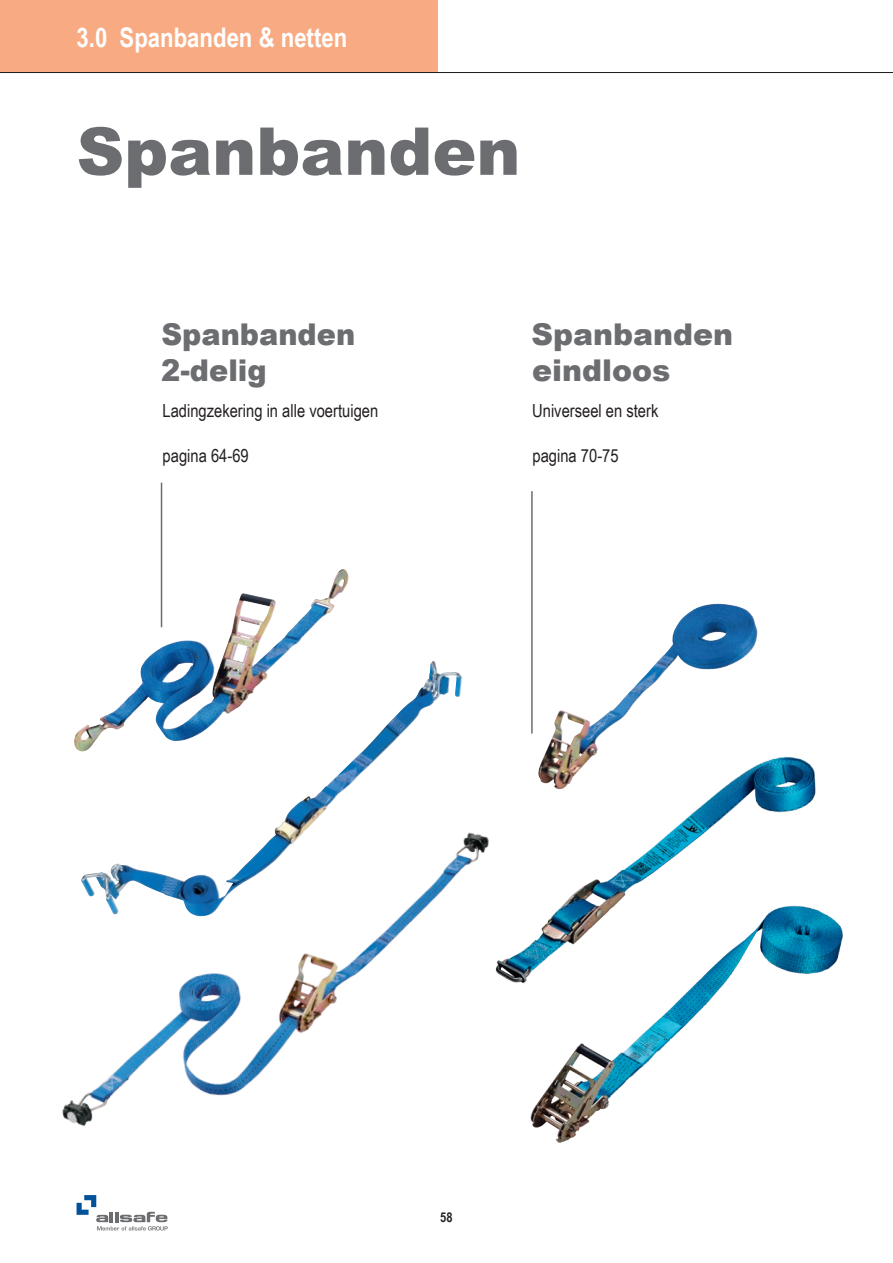
<style>
.page{position:relative;width:893px;height:1263px;background:#fff}
.page>*{position:absolute;margin:0;border:0;box-sizing:border-box;transform-origin:0 0}
.t1{font:900 66px "Arial";color:#6c6d70}
.t2{font:900 30px/36px "Arial";color:#6c6d70}
.t3{font:900 30px/36px "Arial";color:#6c6d70;scale:.96 1}
.t4{font:700 27px "Arial Narrow";color:#fff}
.t5{font:18px "Arial Narrow";color:#231f20}
.t6{font:700 13.5px "Arial Narrow";color:#231f20}
</style>
<div class="page">
<svg style="left:77px;top:1195px;width:91px;height:35px"></svg>
<div style="left:0;top:0;width:438px;height:72px;background:#f8ab83"></div>
<hr style="left:0;top:72px;width:893px;height:1px;background:#231f20">
<hr style="left:161px;top:483px;width:1px;height:144px;background:#6c6d70">
<hr style="left:531px;top:491px;width:2px;height:242px;background:#6c6d70">
<img style="left:62px;top:872px;width:337px;height:254px">
<img style="left:74px;top:570px;width:266px;height:182px">
<img style="left:554px;top:604px;width:204px;height:130px">
<img style="left:109px;top:661px;width:323px;height:237px">
<img style="left:530px;top:1023px;width:158px;height:120px">
<img style="left:399px;top:734px;width:444px;height:289px">
<p class="t4" style="left:77px;top:17px;width:272px">3.0 Spanbanden &amp; netten</p>
<p class="t1" style="left:77px;top:103px;width:445px">Spanbanden</p>
<p class="t3" style="left:161px;top:315px;width:204px">Spanbanden<br>2-delig</p>
<p class="t5" style="left:162px;top:397px;width:217px">Ladingzekering in alle voertuigen</p>
<p class="t5" style="left:163px;top:442px;width:88px">pagina 64-69</p>
<p class="t2" style="left:531px;top:315px;width:203px">Spanbanden eindloos</p>
<p class="t5" style="left:532px;top:397px;width:128px">Universeel en sterk</p>
<p class="t5" style="left:532px;top:442px;width:88px">pagina 70-75</p>
<p class="t6" style="left:440px;top:1207px;width:14px">58</p>
</div>
